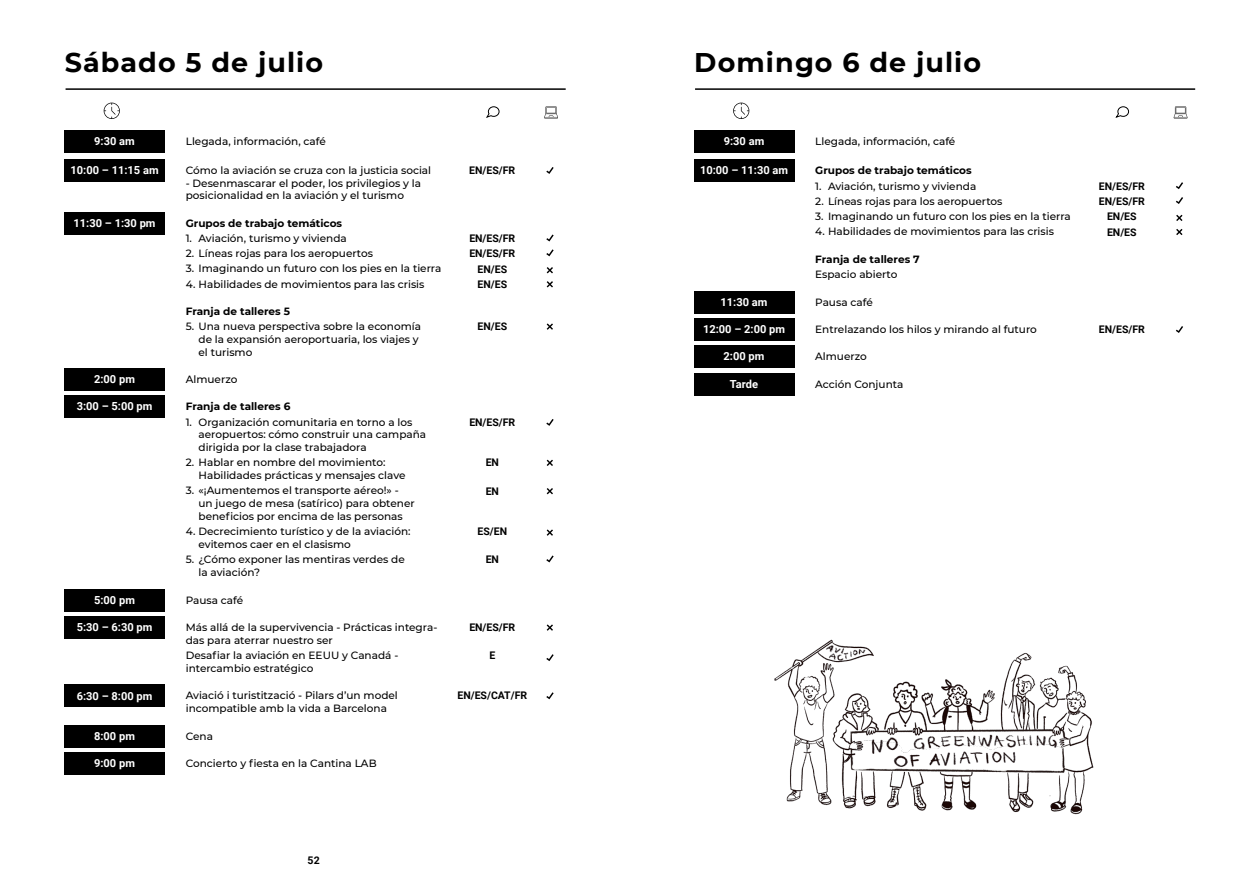
<style>
.page{position:relative;width:1259px;height:893px;background:#fff}
.page>*{position:absolute;margin:0;border:0;box-sizing:border-box;transform-origin:0 0}
.t1{font:700 27px "Montserrat";letter-spacing:.04em;color:#000}
.t2{font:700 11.1px "Roboto";color:#fff}
.t3{font:500 10.5px/12.8px "Montserrat";color:#000}
.t4{font:700 10.5px/15.3px "Roboto";color:#000;text-align:center}
.t5{font:700 10.5px "Montserrat";color:#000}
</style>
<div class="page">
<hr style="left:66px;top:88px;width:500px;height:2px;background:#000">
<hr style="left:695px;top:88px;width:500px;height:2px;background:#000">
<div style="left:65px;top:130px;width:100px;height:22px;background:#000"></div>
<div style="left:65px;top:160px;width:100px;height:22px;background:#000"></div>
<div style="left:694px;top:130px;width:100px;height:22px;background:#000"></div>
<svg style="left:546px;top:167px;width:7px;height:7px"></svg>
<svg style="left:486px;top:106px;width:14px;height:12px"></svg>
<svg style="left:1115px;top:106px;width:14px;height:12px"></svg>
<svg style="left:544px;top:107px;width:14px;height:11px"></svg>
<svg style="left:1173px;top:107px;width:14px;height:11px"></svg>
<svg style="left:104px;top:103px;width:16px;height:16px"></svg>
<svg style="left:733px;top:103px;width:16px;height:16px"></svg>
<div style="left:65px;top:368px;width:100px;height:23px;background:#000"></div>
<div style="left:65px;top:589px;width:100px;height:23px;background:#000"></div>
<div style="left:65px;top:725px;width:100px;height:22px;background:#000"></div>
<div style="left:65px;top:753px;width:100px;height:22px;background:#000"></div>
<div style="left:65px;top:396px;width:100px;height:22px;background:#000"></div>
<div style="left:65px;top:617px;width:100px;height:22px;background:#000"></div>
<div style="left:65px;top:685px;width:100px;height:22px;background:#000"></div>
<div style="left:65px;top:212px;width:100px;height:22px;background:#000"></div>
<svg style="left:546px;top:234px;width:7px;height:7px"></svg>
<svg style="left:546px;top:249px;width:7px;height:7px"></svg>
<svg style="left:546px;top:419px;width:7px;height:7px"></svg>
<svg style="left:546px;top:555px;width:7px;height:7px"></svg>
<svg style="left:546px;top:654px;width:7px;height:7px"></svg>
<svg style="left:546px;top:692px;width:7px;height:7px"></svg>
<svg style="left:546px;top:267px;width:7px;height:6px"></svg>
<svg style="left:546px;top:323px;width:7px;height:7px"></svg>
<svg style="left:546px;top:460px;width:7px;height:6px"></svg>
<svg style="left:546px;top:488px;width:7px;height:6px"></svg>
<svg style="left:546px;top:529px;width:7px;height:7px"></svg>
<svg style="left:546px;top:624px;width:7px;height:7px"></svg>
<svg style="left:546px;top:281px;width:7px;height:6px"></svg>
<div style="left:694px;top:291px;width:100px;height:22px;background:#000"></div>
<div style="left:694px;top:346px;width:100px;height:22px;background:#000"></div>
<div style="left:694px;top:373px;width:100px;height:22px;background:#000"></div>
<div style="left:694px;top:318px;width:100px;height:22px;background:#000"></div>
<div style="left:694px;top:160px;width:100px;height:22px;background:#000"></div>
<svg style="left:1176px;top:182px;width:7px;height:7px"></svg>
<svg style="left:1176px;top:197px;width:7px;height:7px"></svg>
<svg style="left:1176px;top:326px;width:7px;height:7px"></svg>
<svg style="left:1176px;top:215px;width:6px;height:6px"></svg>
<svg style="left:1176px;top:229px;width:6px;height:6px"></svg>
<img style="left:774px;top:639px;width:320px;height:176px">
<h1 class="t1" style="left:65px;top:43px;width:260px">Sábado 5 de julio</h1>
<h1 class="t1" style="left:694px;top:43px;width:288px">Domingo 6 de julio</h1>
<p class="t2" style="left:94px;top:133px;width:42px">9:30 am</p>
<p class="t2" style="left:70px;top:163px;width:90px">10:00 – 11:15 am</p>
<p class="t2" style="left:74px;top:215px;width:84px">11:30 – 1:30 pm</p>
<p class="t2" style="left:94px;top:371px;width:42px">2:00 pm</p>
<p class="t3" style="left:186px;top:134px;width:142px">Llegada, información, café</p>
<p class="t2" style="left:724px;top:133px;width:42px">9:30 am</p>
<p class="t3" style="left:815px;top:134px;width:142px">Llegada, información, café</p>
<p class="t3" style="left:186px;top:164px;width:247px">Cómo la aviación se cruza con la justicia social</p>
<p class="t3" style="left:186px;top:176px;width:237px">- Desenmascarar el poder, los privilegios y la posicionalidad en la aviación y el turismo</p>
<p class="t5" style="left:815px;top:163px;width:158px">Grupos de trabajo temáticos</p>
<p class="t3" style="left:815px;top:179px;width:163px">1. Aviación, turismo y vivienda</p>
<p class="t3" style="left:815px;top:194px;width:189px">2. Líneas rojas para los aeropuertos</p>
<p class="t3" style="left:815px;top:210px;width:257px">3. Imaginando un futuro con los pies en la tierra</p>
<p class="t3" style="left:815px;top:225px;width:240px">4. Habilidades de movimientos para las crisis</p>
<p class="t5" style="left:815px;top:251px;width:106px">Franja de talleres 7</p>
<p class="t3" style="left:815px;top:267px;width:84px">Espacio abierto</p>
<p class="t2" style="left:700px;top:163px;width:90px">10:00 – 11:30 am</p>
<p class="t4" style="left:469px;top:163px;width:48px">EN/ES/FR</p>
<p class="t5" style="left:186px;top:215px;width:158px">Grupos de trabajo temáticos</p>
<p class="t3" style="left:186px;top:231px;width:163px">1. Aviación, turismo y vivienda</p>
<p class="t3" style="left:186px;top:247px;width:189px">2. Líneas rojas para los aeropuertos</p>
<p class="t3" style="left:186px;top:262px;width:257px">3. Imaginando un futuro con los pies en la tierra</p>
<p class="t3" style="left:186px;top:277px;width:240px">4. Habilidades de movimientos para las crisis</p>
<p class="t5" style="left:186px;top:304px;width:106px">Franja de talleres 5</p>
<p class="t3" style="left:198px;top:320px;width:224px;text-indent:-13px">5. Una nueva perspectiva sobre la economía de la expansión aeroportuaria, los viajes y el turismo</p>
<p class="t4" style="left:469px;top:230px;width:48px">EN/ES/FR<br>EN/ES/FR<br>EN/ES<br>EN/ES</p>
<p class="t2" style="left:720px;top:294px;width:48px">11:30 am</p>
<p class="t3" style="left:815px;top:295px;width:59px">Pausa café</p>
<p class="t4" style="left:477px;top:318px;width:31px">EN/ES</p>
<p class="t3" style="left:815px;top:322px;width:223px">Entrelazando los hilos y mirando al futuro</p>
<p class="t2" style="left:703px;top:321px;width:84px">12:00 – 2:00 pm</p>
<p class="t2" style="left:723px;top:349px;width:42px">2:00 pm</p>
<p class="t2" style="left:730px;top:376px;width:30px">Tarde</p>
<p class="t3" style="left:815px;top:350px;width:53px">Almuerzo</p>
<p class="t3" style="left:815px;top:377px;width:90px">Acción Conjunta</p>
<p class="t3" style="left:186px;top:372px;width:53px">Almuerzo</p>
<p class="t2" style="left:77px;top:399px;width:77px">3:00 – 5:00 pm</p>
<p class="t5" style="left:186px;top:399px;width:106px">Franja de talleres 6</p>
<p class="t3" style="left:198px;top:415px;width:229px;text-indent:-13px">1. Organización comunitaria en torno a los aeropuertos: cómo construir una campaña dirigida por la clase trabajadora</p>
<p class="t3" style="left:198px;top:456px;width:208px;text-indent:-13px">2. Hablar en nombre del movimiento:<br>Habilidades prácticas y mensajes clave</p>
<p class="t3" style="left:198px;top:484px;width:218px;text-indent:-13px">3. «¡Aumentemos el transporte aéreo!» - un juego de mesa (satírico) para obtener beneficios por encima de las personas</p>
<p class="t3" style="left:198px;top:525px;width:213px;text-indent:-13px">4. Decrecimiento turístico y de la aviación: evitemos caer en el clasismo</p>
<p class="t3" style="left:198px;top:553px;width:208px;text-indent:-13px">5. ¿Cómo exponer las mentiras verdes de la aviación?</p>
<p class="t4" style="left:469px;top:414px;width:48px">EN/ES/FR</p>
<p class="t4" style="left:486px;top:455px;width:15px">EN</p>
<p class="t4" style="left:486px;top:483px;width:15px">EN</p>
<p class="t4" style="left:477px;top:524px;width:31px">ES/EN</p>
<p class="t4" style="left:486px;top:552px;width:15px">EN</p>
<p class="t2" style="left:94px;top:592px;width:42px">5:00 pm</p>
<p class="t3" style="left:186px;top:593px;width:59px">Pausa café</p>
<p class="t2" style="left:77px;top:620px;width:77px">5:30 – 6:30 pm</p>
<p class="t2" style="left:77px;top:688px;width:77px">6:30 – 8:00 pm</p>
<p class="t3" style="left:186px;top:621px;width:253px">Más allá de la supervivencia - Prácticas integra&shy;das para aterrar nuestro ser</p>
<p class="t3" style="left:186px;top:649px;width:214px">Desafiar la aviación en EEUU y Canadá - intercambio estratégico</p>
<p class="t3" style="left:186px;top:689px;width:214px">Aviació i turistització - Pilars d’un model incompatible amb la vida a Barcelona</p>
<p class="t4" style="left:469px;top:620px;width:48px">EN/ES/FR</p>
<p class="t4" style="left:489px;top:648px;width:7px">E</p>
<p class="t4" style="left:457px;top:688px;width:71px">EN/ES/CAT/FR</p>
<p class="t2" style="left:94px;top:728px;width:42px">8:00 pm</p>
<p class="t2" style="left:94px;top:755px;width:42px">9:00 pm</p>
<p class="t3" style="left:186px;top:729px;width:29px">Cena</p>
<p class="t3" style="left:186px;top:757px;width:192px">Concierto y fiesta en la Cantina LAB</p>
<p class="t4" style="left:1098px;top:178px;width:48px">EN/ES/FR<br>EN/ES/FR<br>EN/ES<br>EN/ES</p>
<p class="t4" style="left:1098px;top:321px;width:48px">EN/ES/FR</p>
<p class="t4" style="left:308px;top:852px;width:14px">52</p>
</div>
